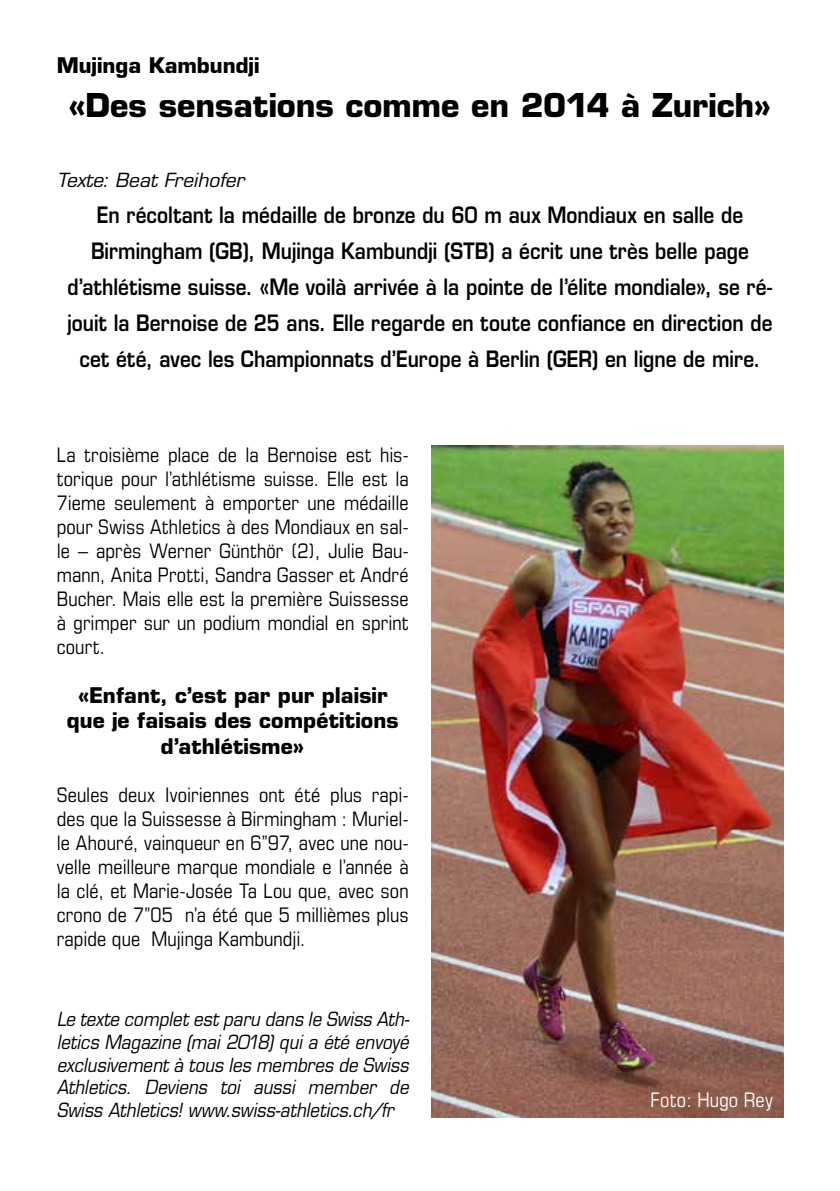
<style>
.page{position:relative;width:840px;height:1191px;background:#fff}
.page>*{position:absolute;margin:0;border:0;box-sizing:border-box;transform-origin:0 0}
.t1{font:700 32px "Eurostile";letter-spacing:-.005em;color:#000}
.t2{font:600 22px/36px "Eurostile";color:#000;text-align:center;scale:.86 1}
.t3{font:700 21px/25.2px "Eurostile";letter-spacing:.005em;color:#000;text-align:center}
.t4{font:condensed 20px/24px "Eurostile";letter-spacing:.005em;color:#000;text-align:justify}
.t5{font:condensed 20px "Eurostile";letter-spacing:.005em;color:#fff}
.t6{font:italic 19px/22.8px "Eurostile";letter-spacing:.005em;color:#000;text-align:justify;scale:.89 1}
.t7{font:italic 19px "Eurostile";letter-spacing:.005em;color:#000}
</style>
<div class="page">
<img style="left:431px;top:446px;width:351px;height:671px">
<p class="t3" style="left:57px;top:53px;width:204px">Mujinga Kambundji</p>
<h1 class="t1" style="left:68px;top:86px;width:704px">«Des sensations comme en 2014 à Zurich»</h1>
<p class="t7" style="left:57px;top:169px;width:189px">Texte: Beat Freihofer</p>
<p class="t2" style="left:67px;top:197px;width:820px">En récoltant la médaille de bronze du 60 m aux Mondiaux en salle de Birmingham (GB), Mujinga Kambundji (STB) a écrit une très belle page d’athlétisme suisse. «Me voilà arrivée à la pointe de l’élite mondiale», se ré&shy;jouit la Bernoise de 25 ans. Elle regarde en toute confiance en direction de cet été, avec les Championnats d’Europe à Berlin (GER) en ligne de mire.</p>
<p class="t4" style="left:57px;top:442px;width:353px">La troisième place de la Bernoise est his&shy;torique pour l’athlétisme suisse. Elle est la 7ieme seulement à emporter une médaille pour Swiss Athletics à des Mondiaux en sal&shy;le – après Werner Günthör (2), Julie Bau&shy;mann, Anita Protti, Sandra Gasser et André Bucher. Mais elle est la première Suissesse à grimper sur un podium mondial en sprint court.</p>
<p class="t3" style="left:67px;top:683px;width:333px">«Enfant, c’est par pur plaisir que je faisais des compétitions d’athlétisme»</p>
<p class="t4" style="left:57px;top:782px;width:353px">Seules deux Ivoiriennes ont été plus rapi&shy;des que la Suissesse à Birmingham : Muriel&shy;le Ahouré, vainqueur en 6”97, avec une nou&shy;velle meilleure marque mondiale e l’année à la clé, et Marie-Josée Ta Lou que, avec son crono de 7”05 n’a été que 5 millièmes plus rapide que Mujinga Kambundji.</p>
<p class="t6" style="left:57px;top:1007px;width:398px">Le texte complet est paru dans le Swiss Ath&shy;letics Magazine (mai 2018) qui a été envoyé exclusivement à tous les membres de Swiss Athletics. Deviens toi aussi member de Swiss Athletics! www.swiss-athletics.ch/fr</p>
<p class="t5" style="left:650px;top:1087px;width:124px">Foto: Hugo Rey</p>
</div>
